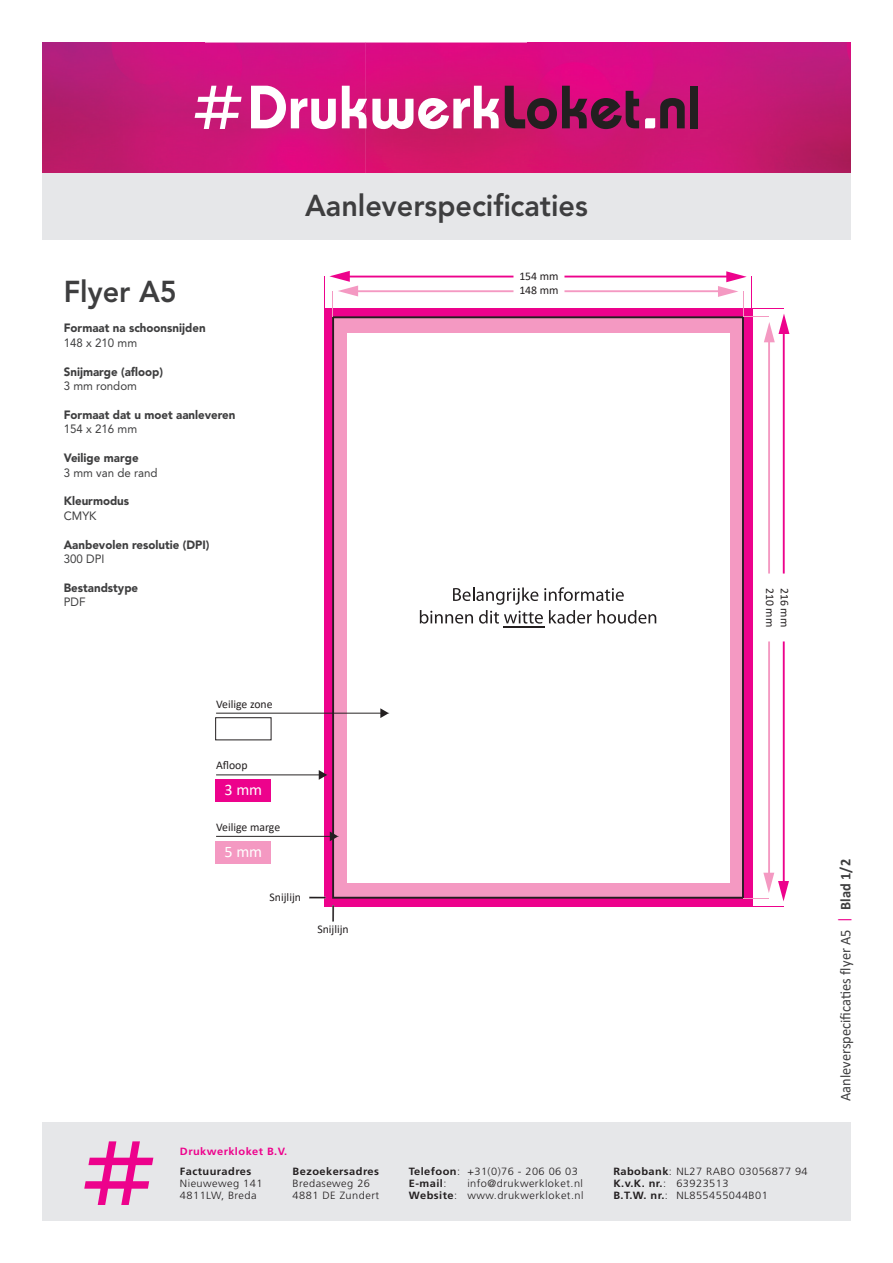
<style>
.page{position:relative;width:893px;height:1263px;background:#fff}
.page>*{position:absolute;margin:0;border:0;box-sizing:border-box;transform-origin:0 0}
.t1{font:800 30px "Avenir";color:#3e3e3f;scale:.96 1}
.t2{font:16.05px "Calibri";color:#fff}
.t3{font:15px "Calibri";color:#3e3e3f;scale:.96 1}
.t4{font:900 12px "Avenir";color:#3e3e3f;scale:.96 1}
.t5{font:12px "Avenir";color:#3e3e3f;scale:.96 1}
.t6{font:11.7px "Calibri";color:#231f20}
.t7{font:300 10.5px/12px "Frutiger";letter-spacing:.04em;color:#231f20;scale:1.05 1}
.t8{font:700 10.5px "Frutiger";letter-spacing:.04em;color:#231f20;scale:1.05 1}
.t9{font:700 10.5px "Frutiger";letter-spacing:.04em;color:#ed028c;scale:1.05 1}
.s1{font-weight:700}
.s2{color:#ed028c}
</style>
<div class="page">
<img style="left:43px;top:43px;width:807px;height:130px">
<svg style="left:505px;top:86px;width:134px;height:43px;background:#841650"></svg>
<div style="left:690px;top:86px;width:8px;height:42px;background:#231f20"></div>
<svg style="left:645px;top:98px;width:40px;height:30px"></svg>
<svg style="left:251px;top:86px;width:85px;height:43px"></svg>
<svg style="left:342px;top:86px;width:157px;height:43px"></svg>
<svg style="left:195px;top:86px;width:47px;height:43px"></svg>
<div style="left:43px;top:173px;width:807px;height:66px;background:#e6e7e9"></div>
<div style="left:324px;top:308px;width:428px;height:599px;background:#ed028c"></div>
<svg style="left:332px;top:316px;width:412px;height:583px;background:#da8baf"></svg>
<div style="left:347px;top:333px;width:382px;height:549px;background:#fff"></div>
<hr style="left:346px;top:276px;width:167px;height:1px;background:#ed028c">
<hr style="left:752px;top:906px;width:32px;height:1px;background:#ed028c">
<hr style="left:783px;top:330px;width:2px;height:243px;background:#ed028c">
<hr style="left:783px;top:641px;width:2px;height:244px;background:#ed028c">
<hr style="left:768px;top:339px;width:2px;height:234px;background:#f499c2">
<hr style="left:768px;top:641px;width:2px;height:235px;background:#f499c2">
<hr style="left:324px;top:277px;width:1px;height:31px;background:#ed028c">
<hr style="left:564px;top:276px;width:166px;height:1px;background:#ed028c">
<hr style="left:354px;top:290px;width:159px;height:2px;background:#f499c2">
<svg style="left:329px;top:271px;width:29px;height:45px"></svg>
<hr style="left:564px;top:290px;width:158px;height:2px;background:#f499c2">
<svg style="left:718px;top:271px;width:71px;height:71px"></svg>
<svg style="left:744px;top:873px;width:45px;height:28px"></svg>
<svg style="left:332px;top:905px;width:2px;height:17px"></svg>
<svg style="left:309px;top:897px;width:17px;height:1px"></svg>
<svg style="left:216px;top:708px;width:174px;height:10px"></svg>
<div style="left:215px;top:717px;width:57px;height:23px;border:1px solid #231f20"></div>
<svg style="left:216px;top:770px;width:112px;height:10px"></svg>
<div style="left:216px;top:779px;width:55px;height:23px;background:#ed028c"></div>
<svg style="left:216px;top:831px;width:123px;height:10px"></svg>
<div style="left:216px;top:841px;width:55px;height:23px;background:#f499c2"></div>
<svg style="left:420px;top:587px;width:236px;height:37px"></svg>
<hr style="left:503px;top:626px;width:42px;height:2px;background:#231f20">
<div style="left:43px;top:1122px;width:807px;height:98px;background:#e6e7e9"></div>
<svg style="left:84px;top:1141px;width:69px;height:64px"></svg>
<h1 class="t1" style="left:64px;top:274px;width:119px">Flyer A5</h1>
<p class="t4" style="left:64px;top:321px;width:149px">Formaat na schoonsnijden</p>
<p class="t5" style="left:64px;top:336px;width:78px">148 x 210 mm</p>
<p class="t4" style="left:64px;top:364px;width:105px">Snijmarge (afloop)</p>
<p class="t5" style="left:64px;top:379px;width:78px">3 mm rondom</p>
<p class="t4" style="left:64px;top:407px;width:180px">Formaat dat u moet aanleveren</p>
<p class="t5" style="left:64px;top:422px;width:78px">154 x 216 mm</p>
<p class="t4" style="left:64px;top:451px;width:80px">Veilige marge</p>
<p class="t5" style="left:64px;top:465px;width:99px">3 mm van de rand</p>
<p class="t4" style="left:64px;top:494px;width:70px">Kleurmodus</p>
<p class="t5" style="left:64px;top:509px;width:36px">CMYK</p>
<p class="t4" style="left:64px;top:537px;width:153px">Aanbevolen resolutie (DPI)</p>
<p class="t5" style="left:64px;top:552px;width:44px">300 DPI</p>
<p class="t4" style="left:64px;top:580px;width:79px">Bestandstype</p>
<p class="t5" style="left:64px;top:595px;width:24px">PDF</p>
<h1 class="t1" style="left:305px;top:188px;width:296px">Aanleverspecificaties</h1>
<p class="t6" style="left:519px;top:268px;width:41px">154 mm</p>
<p class="t6" style="left:519px;top:282px;width:41px">148 mm</p>
<p class="t6" style="left:216px;top:696px;width:58px">Veilige zone</p>
<p class="t6" style="left:216px;top:757px;width:33px">Afloop</p>
<h2 class="t2" style="left:224px;top:778px;width:39px">3 mm</h2>
<p class="t6" style="left:216px;top:819px;width:66px">Veilige marge</p>
<h2 class="t2" style="left:224px;top:840px;width:39px">5 mm</h2>
<p class="t6" style="left:270px;top:889px;width:33px">Snijlijn</p>
<p class="t6" style="left:317px;top:921px;width:33px">Snijlijn</p>
<p class="t6" style="left:778px;top:588px;width:41px;rotate:90deg">210 mm</p>
<p class="t6" style="left:793px;top:588px;width:41px;rotate:90deg">216 mm</p>
<p class="t9" style="left:180px;top:1145px;width:104px">Drukwerkloket B.V.</p>
<p class="t8" style="left:180px;top:1165px;width:70px">Factuuradres</p>
<p class="t7" style="left:180px;top:1177px;width:80px">Nieuweweg 141<br>4811LW, Breda</p>
<p class="t8" style="left:293px;top:1165px;width:84px">Bezoekersadres</p>
<p class="t7" style="left:293px;top:1177px;width:84px">Bredaseweg 26<br>4881 DE Zundert</p>
<p class="t7" style="left:409px;top:1165px;width:163px"><span class="s1">Telefoon</span>: +31(0)76 - 206 06 03<br><span class="s1">E-mail</span>:</p>
<p class="t7" style="left:409px;top:1177px;width:168px;text-align:right">info@drukwerkloket.nl<br><span class="s1">Website</span>: www.drukwerkloket.nl</p>
<p class="t7" style="left:613px;top:1165px;width:187px"><span class="s1">Rabobank</span>: NL27 RABO 03056877 94<br><span class="s1">K.v.K. nr.</span>: 63923513<br><span class="s1">B.T.W. nr.</span>: NL855455044B01</p>
<h3 class="t3" style="left:835px;top:1101px;width:253px;rotate:-90deg">Aanleverspecifica es flyer A5 <span class="s2">|</span> <span class="s1">Blad 1/2</span></h3>
</div>
